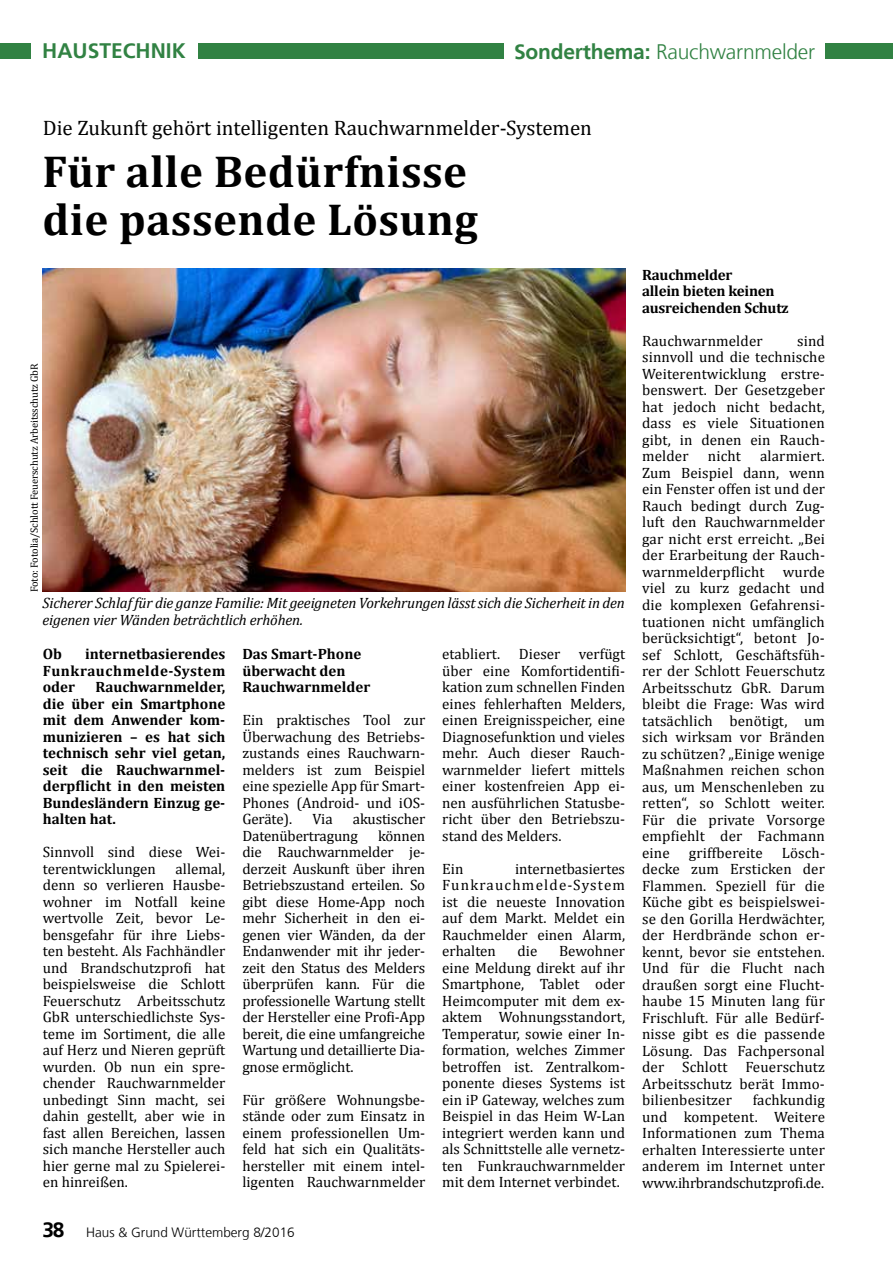
<style>
.page{position:relative;width:893px;height:1263px;background:#fff}
.page>*{position:absolute;margin:0;border:0;box-sizing:border-box;transform-origin:0 0}
.t1{font:700 45px/48px "Cambria";letter-spacing:.01em;color:#000}
.t2{font:21px "Cambria";color:#000}
.t3{font:300 21px "Frutiger LT";letter-spacing:-.01em;color:#318243}
.t4{font:700 21px "Frutiger LT";color:#318243}
.t5{font:15px/16.5px "Cambria";color:#000;text-align:justify}
.t6{font:700 15px/16.5px "Cambria";color:#000;text-align:justify}
.t7{font:italic 15px/16.5px "Cambria";letter-spacing:-.01em;color:#000}
.t8{font:300 13.5px "Frutiger LT";color:#000}
.t9{font:10.5px "Cambria";letter-spacing:-.01em;color:#000}
.s1{font-weight:700}
.s2{font-weight:700;font-size:21px}
</style>
<div class="page">
<div style="left:0;top:43px;width:893px;height:16px;background:#318243"></div>
<div style="left:31px;top:28px;width:166px;height:48px;background:#fff"></div>
<div style="left:504px;top:28px;width:321px;height:48px;background:#fff"></div>
<img style="left:43px;top:268px;width:582px;height:323px">
<h2 class="t4" style="left:42px;top:39px;width:145px">HAUSTECHNIK</h2>
<h2 class="t3" style="left:514px;top:39px;width:303px"><span class="s1">Sonderthema:</span> Rauchwarnmelder</h2>
<h2 class="t2" style="left:43px;top:116px;width:551px">Die Zukunft gehört intelligenten Rauchwarnmelder-Systemen</h2>
<h1 class="t1" style="left:43px;top:147px;width:437px">Für alle Bedürfnisse die passende Lösung</h1>
<p class="t9" style="left:28px;top:592px;width:230px;rotate:-90deg">Foto: Fotolia/Schlott Feuerschutz Arbeitsschutz GbR</p>
<p class="t7" style="left:43px;top:594px;width:584px">Sicherer Schlaf für die ganze Familie: Mit geeigneten Vorkehrungen lässt sich die Sicherheit in den eigenen vier Wänden beträchtlich erhöhen.</p>
<p class="t6" style="left:43px;top:645px;width:184px;text-indent:42px">internetbasierendes Funkrauchmelde-System oder</p>
<p class="t6" style="left:43px;top:645px;width:21px">Ob</p>
<p class="t6" style="left:43px;top:678px;width:184px;text-indent:53px">Rauchwarnmelder, die über ein Smartphone mit dem Anwender kom&shy;munizieren – es hat sich technisch sehr viel getan, seit die Rauchwarnmel&shy;derpflicht in den meisten Bundesländern Einzug ge&shy;halten hat.</p>
<p class="t5" style="left:43px;top:844px;width:184px">Sinnvoll sind diese Wei&shy;terentwicklungen</p>
<p class="t5" style="left:43px;top:860px;width:184px;text-indent:133px">allemal, denn so verlieren Hausbe&shy;wohner im Notfall keine wertvolle Zeit, bevor Le&shy;bensgefahr für ihre Liebs&shy;ten besteht. Als Fachhändler und Brandschutzprofi hat beispielsweise die Schlott Feuerschutz Arbeitsschutz GbR unterschiedlichste Sys&shy;teme im Sortiment, die alle auf Herz und Nieren geprüft wurden. Ob nun ein spre&shy;chender Rauchwarnmelder unbedingt Sinn macht, sei dahin gestellt, aber wie in fast allen Bereichen, lassen sich manche Hersteller auch hier gerne mal zu Spielerei&shy;en hinreißen.</p>
<p class="t6" style="left:242px;top:645px;width:129px;text-align:left">Das Smart-Phone überwacht den<br>Rauchwarnmelder</p>
<p class="t5" style="left:242px;top:712px;width:184px">Ein praktisches Tool zur Überwachung des Betriebs&shy;zustands eines Rauchwarn&shy;melders ist zum Beispiel eine spezielle App für Smart-Phones (Android- und iOS-Geräte).</p>
<p class="t5" style="left:242px;top:811px;width:184px;text-indent:110px">akustischer<br>Datenübertragung</p>
<p class="t5" style="left:312px;top:811px;width:22px">Via</p>
<p class="t5" style="left:242px;top:827px;width:184px;text-indent:136px">können die Rauchwarnmelder je&shy;derzeit Auskunft über ihren Betriebszustand erteilen. So gibt diese Home-App noch mehr Sicherheit in den ei&shy;genen vier Wänden, da der Endanwender mit ihr jeder&shy;zeit den Status des Melders überprüfen kann. Für die professionelle Wartung stellt der Hersteller eine Profi-App bereit, die eine umfangreiche Wartung und detaillierte Dia&shy;gnose ermöglicht.</p>
<p class="t5" style="left:242px;top:1091px;width:184px">Für größere Wohnungsbe&shy;stände oder zum Einsatz in einem professionellen Um&shy;feld hat sich ein Qualitäts&shy;hersteller mit einem intel&shy;ligenten Rauchwarnmelder</p>
<p class="t8" style="left:43px;top:1225px;width:254px"><span class="s2">38</span> Haus &amp; Grund Württemberg 8/2016</p>
<p class="t5" style="left:442px;top:646px;width:184px">etabliert. Dieser verfügt über eine Komfortidentifi&shy;kation zum schnellen Finden eines fehlerhaften Melders, einen Ereignisspeicher, eine Diagnosefunktion und vieles mehr. Auch dieser Rauch&shy;warnmelder liefert mittels einer kostenfreien App ei&shy;nen ausführlichen Statusbe&shy;richt über den Betriebszu&shy;stand des Melders.</p>
<p class="t5" style="left:442px;top:860px;width:23px">Ein</p>
<p class="t5" style="left:442px;top:860px;width:184px;text-indent:73px">internetbasiertes Funkrauchmelde-System ist die neueste Innovation auf dem Markt. Meldet ein Rauchmelder einen Alarm, erhalten</p>
<p class="t5" style="left:442px;top:943px;width:184px;text-indent:117px">Bewohner eine Meldung direkt auf ihr Smartphone, Tablet oder Heimcomputer mit dem ex&shy;aktem Wohnungsstandort, Temperatur, sowie einer In&shy;formation, welches Zimmer betroffen ist. Zentralkom&shy;ponente dieses Systems ist ein iP Gateway, welches zum Beispiel in das Heim W-Lan integriert werden kann und als Schnittstelle alle vernetz&shy;ten Funkrauchwarnmelder mit dem Internet verbindet.</p>
<p class="t5" style="left:518px;top:943px;width:21px">die</p>
<p class="t6" style="left:642px;top:266px;width:148px;text-align:left">Rauchmelder<br>allein bieten keinen ausreichenden Schutz</p>
<p class="t5" style="left:642px;top:332px;width:122px">Rauchwarnmelder</p>
<p class="t5" style="left:642px;top:332px;width:184px;text-indent:155px">sind sinnvoll und die technische Weiterentwicklung erstre&shy;benswert. Der Gesetzgeber hat jedoch nicht bedacht, dass es viele Situationen gibt, in denen ein Rauch&shy;melder</p>
<p class="t5" style="left:642px;top:448px;width:184px;text-indent:118px">alarmiert.<br>Zum Beispiel dann, wenn ein Fenster offen ist und der Rauch bedingt durch Zug&shy;luft den Rauchwarnmelder gar nicht erst erreicht. „Bei der Erarbeitung der Rauch&shy;warnmelderpflicht wurde viel zu kurz gedacht und die komplexen Gefahrensi&shy;tuationen nicht umfänglich berücksichtigt“, betont Jo&shy;sef Schlott, Geschäftsfüh&shy;rer der Schlott Feuerschutz Arbeitsschutz GbR. Darum bleibt die Frage: Was wird tatsächlich benötigt, um sich wirksam vor Bränden zu schützen? „Einige wenige Maßnahmen reichen schon aus, um Menschenleben zu retten“, so Schlott weiter.<br>Für die private Vorsorge empfiehlt der Fachmann eine</p>
<p class="t5" style="left:708px;top:448px;width:35px">nicht</p>
<p class="t5" style="left:689px;top:844px;width:75px">griffbereite</p>
<p class="t5" style="left:642px;top:844px;width:184px;text-indent:140px">Lösch&shy;decke zum Ersticken der Flammen. Speziell für die Küche gibt es beispielswei&shy;se den Gorilla Herdwächter, der Herdbrände schon er&shy;kennt, bevor sie entstehen.<br>Und für die Flucht nach draußen sorgt eine Flucht&shy;haube 15 Minuten lang für Frischluft. Für alle Bedürf&shy;nisse gibt es die passende Lösung. Das Fachpersonal der Schlott Feuerschutz Arbeitsschutz berät Immo&shy;bilienbesitzer</p>
<p class="t5" style="left:642px;top:1091px;width:184px;text-indent:111px">fachkundig und kompetent. Weitere Informationen zum Thema erhalten Interessierte unter anderem im Internet unter www.ihrbrandschutzprofi.de.</p>
</div>
